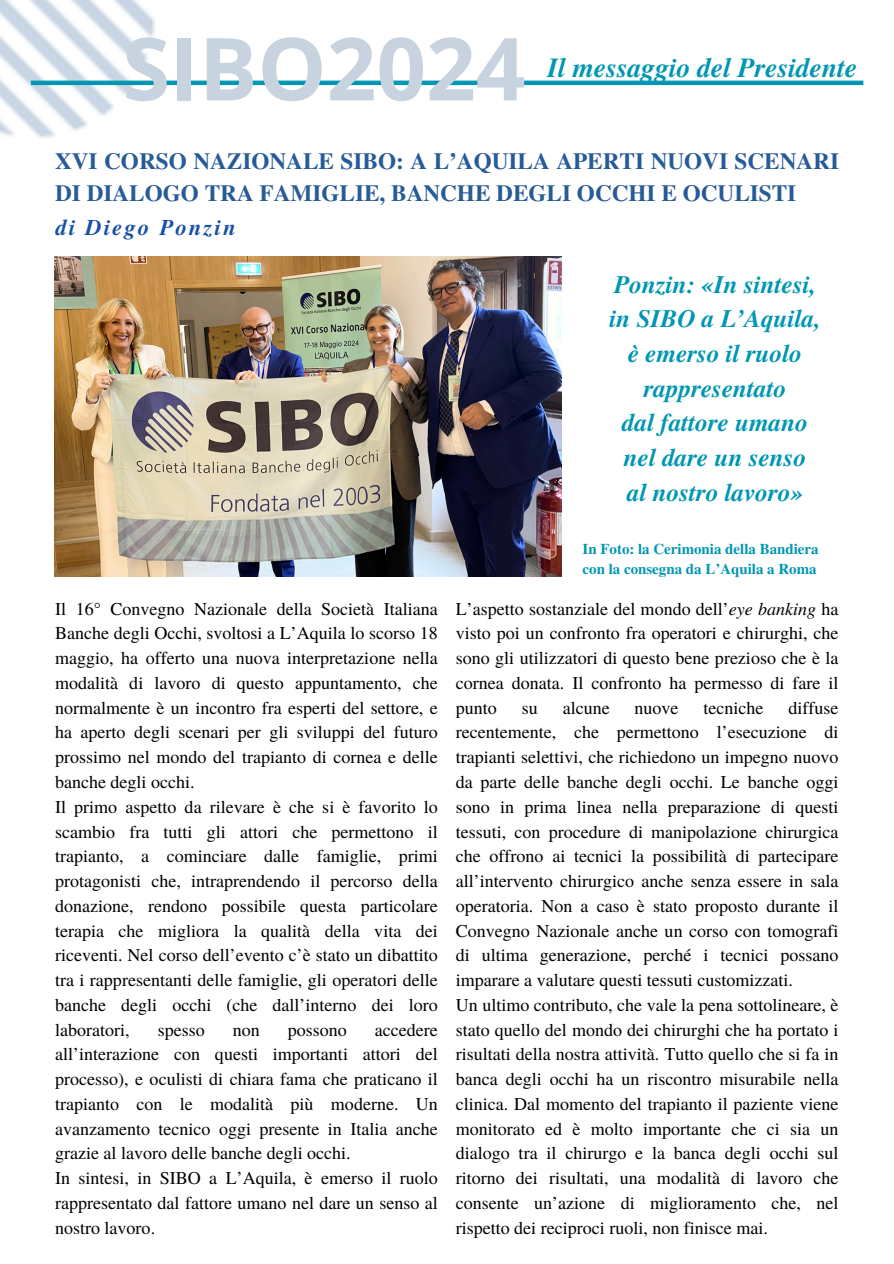
<style>
.page{position:relative;width:894px;height:1264px;background:#fff}
.page>*{position:absolute;margin:0;border:0;box-sizing:border-box;transform-origin:0 0}
.t1{font:700 87px "Open Sans";color:#c8d3e0}
.t2{font:italic 700 27.45px "Te X Gyre Termes";color:#0097b2}
.t3{font:italic 700 25.2px/34.7px "Te X Gyre Termes";color:#0097b2;text-align:center}
.t4{font:700 23.25px/32.1px "Te X Gyre Termes";color:#265b97}
.t5{font:italic 700 22.5px "Te X Gyre Termes";letter-spacing:.1em;color:#1950a7}
.t6{font:18px/24.8px "Te X Gyre Termes";color:#000}
.t7{font:700 15px "Te X Gyre Termes";color:#0097b2}
.s1{font-style:italic}
</style>
<div class="page">
<img style="left:0;top:0;width:196px;height:138px">
<img style="left:54px;top:256px;width:507px;height:321px">
<hr style="left:31px;top:81px;width:832px;height:4px;background:#0097b2">
<h3 class="t1" style="left:122px;top:7px;width:404px">SIBO2024</h3>
<h4 class="t2" style="left:547px;top:47px;width:311px">Il messaggio del Presidente</h4>
<h1 class="t4" style="left:55px;top:144px;width:785px">XVI CORSO NAZIONALE SIBO: A L’AQUILA APERTI NUOVI SCENARI<br>DI DIALOGO TRA FAMIGLIE, BANCHE DEGLI OCCHI E OCULISTI</h1>
<h5 class="t5" style="left:56px;top:210px;width:182px">di Diego Ponzin</h5>
<p class="t6" style="left:55px;top:595px;width:384px">Il 16° Convegno Nazionale della Società Italiana Banche degli Occhi, svoltosi a L’Aquila lo scorso 18 maggio, ha offerto una nuova interpretazione nella modalità di lavoro di questo appuntamento, che normalmente è un incontro fra esperti del settore, e ha aperto degli scenari per gli sviluppi del futuro prossimo nel mondo del trapianto di cornea e delle banche degli occhi.<br>Il primo aspetto da rilevare è che si è favorito lo scambio fra tutti gli attori che permettono il trapianto, a cominciare dalle famiglie, primi protagonisti che, intraprendendo il percorso della donazione, rendono possibile questa particolare terapia che migliora la qualità della vita dei riceventi. Nel corso dell’evento c’è stato un dibattito tra i rappresentanti delle famiglie, gli operatori delle banche degli occhi (che dall’interno dei loro laboratori,</p>
<p class="t6" style="left:55px;top:1016px;width:384px;text-indent:320px">accedere all’interazione con questi importanti attori del processo), e oculisti di chiara fama che praticano il trapianto con le modalità più moderne. Un avanzamento tecnico oggi presente in Italia anche grazie al lavoro delle banche degli occhi.<br>In sintesi, in SIBO a L’Aquila, è emerso il ruolo rappresentato dal fattore umano nel dare un senso al nostro lavoro.</p>
<p class="t6" style="left:158px;top:1016px;width:48px">spesso</p>
<p class="t6" style="left:233px;top:1016px;width:29px">non</p>
<p class="t6" style="left:288px;top:1016px;width:61px">possono</p>
<h2 class="t3" style="left:609px;top:265px;width:212px">Ponzin: «In sintesi, in SIBO a L’Aquila, è emerso il ruolo rappresentato<br>dal fattore umano nel dare un senso<br>al nostro lavoro»</h2>
<p class="t7" style="left:582px;top:536px;width:237px">In Foto: la Cerimonia della Bandiera</p>
<p class="t7" style="left:582px;top:557px;width:235px">con la consegna da L’Aquila a Roma</p>
<h2 class="t6" style="left:455px;top:595px;width:384px;text-align:justify">L’aspetto sostanziale del mondo dell’<span class="s1">eye banking</span> ha visto poi un confronto fra operatori e chirurghi, che sono gli utilizzatori di questo bene prezioso che è la cornea donata. Il confronto ha permesso di fare il punto</h2>
<h2 class="t6" style="left:455px;top:694px;width:384px;text-indent:332px">diffuse recentemente, che permettono l’esecuzione di trapianti selettivi, che richiedono un impegno nuovo da parte delle banche degli occhi. Le banche oggi sono in prima linea nella preparazione di questi tessuti, con procedure di manipolazione chirurgica che offrono ai tecnici la possibilità di partecipare all’intervento chirurgico anche senza essere in sala operatoria. Non a caso è stato proposto durante il Convegno Nazionale anche un corso con tomografi di ultima generazione, perché i tecnici possano imparare a valutare questi tessuti customizzati.<br>Un ultimo contributo, che vale la pena sottolineare, è stato quello del mondo dei chirurghi che ha portato i risultati della nostra attività. Tutto quello che si fa in banca degli occhi ha un riscontro misurabile nella clinica. Dal momento del trapianto il paziente viene monitorato ed è molto importante che ci sia un dialogo tra il chirurgo e la banca degli occhi sul ritorno dei risultati, una modalità di lavoro che consente un’azione di miglioramento che, nel rispetto dei reciproci ruoli, non finisce mai.</h2>
<h2 class="t6" style="left:521px;top:694px;width:18px">su</h2>
<h2 class="t6" style="left:562px;top:694px;width:48px">alcune</h2>
<h2 class="t6" style="left:634px;top:694px;width:45px">nuove</h2>
<h2 class="t6" style="left:703px;top:694px;width:61px">tecniche</h2>
</div>
